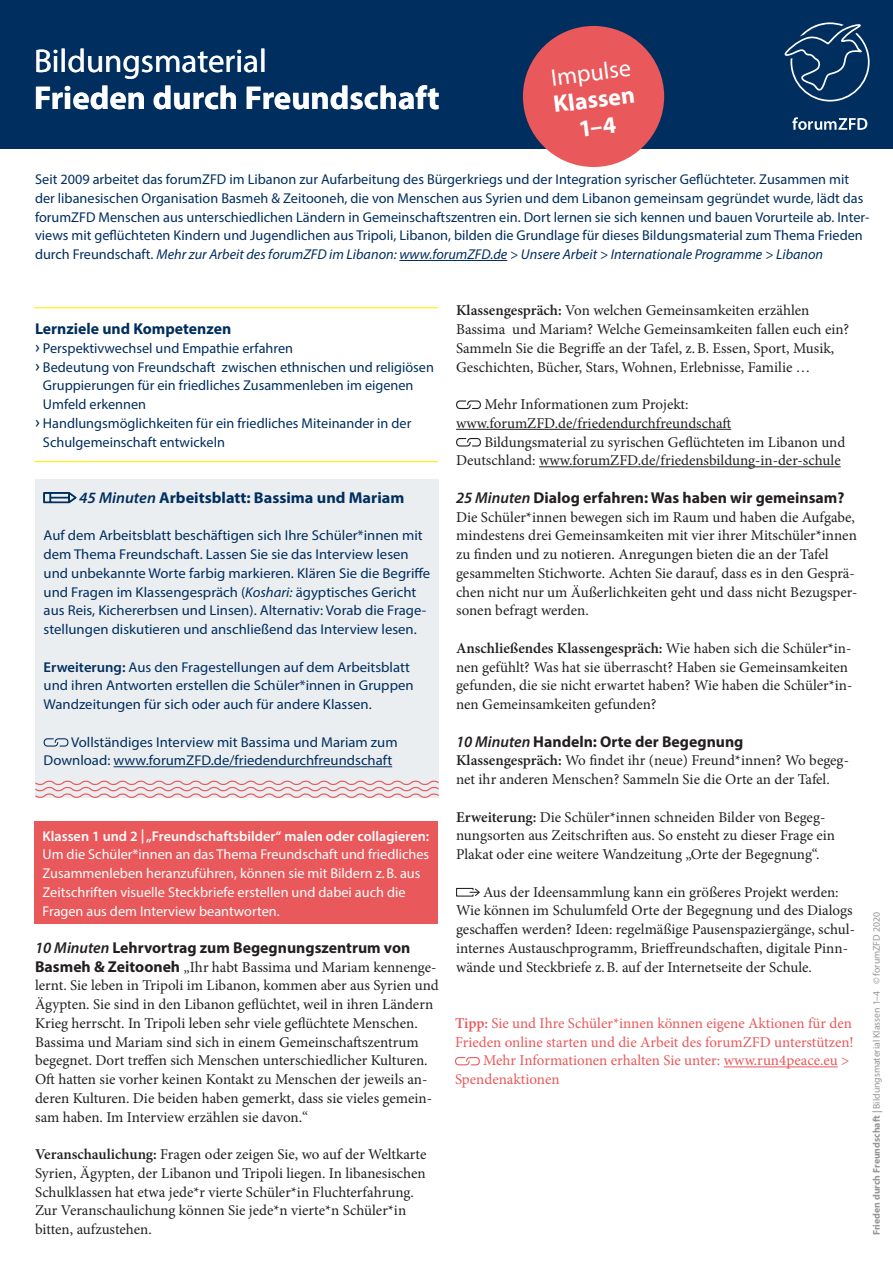
<style>
.page{position:relative;width:893px;height:1263px;background:#fff}
.page>*{position:absolute;margin:0;border:0;box-sizing:border-box;transform-origin:0 0}
.t1{font:700 33px "Myriad Pro";color:#fff}
.t2{font:33px "Myriad Pro";color:#fff}
.t3{font:700 24px/27px "Myriad Pro";color:#fff;text-align:center}
.t4{font:24px "Myriad Pro";color:#fff}
.t5{font:700 15.75px "Myriad Pro";color:#231f20}
.t6{font:700 15.75px "Myriad Pro";color:#002e5e}
.t7{font:15px/18.8px "Minion Pro";color:#231f20}
.t8{font:15px "Minion Pro";color:#e9585a}
.t9{font:14.25px/18.8px "Myriad Pro";color:#002e5e}
.t10{font:14.25px/18.8px "Myriad Pro";color:#fff}
.t11{font:600 14.25px "Myriad Pro";color:#fff}
.t12{font:9.75px "Myriad Pro";color:#939598}
.s1{font-style:italic}
.s2{font-family:"Fira Sans"}
.s3{font-weight:600;font-style:italic}
.s4{font-weight:600}
.s5{font-family:"Myriad Pro";font-weight:700;font-size:15.75px}
.s6{font-weight:700}
</style>
<div class="page">
<div style="left:0;top:0;width:893px;height:149px;background:#002e5e"></div>
<svg style="left:784px;top:22px;width:86px;height:80px"></svg>
<svg style="left:792px;top:117px;width:75px;height:13px"></svg>
<hr style="left:34px;top:307px;width:404px;height:1px;background:#fff101">
<hr style="left:456px;top:429px;width:275px;height:1px;background:#231f20">
<hr style="left:539px;top:466px;width:302px;height:1px;background:#231f20">
<svg style="left:456px;top:400px;width:25px;height:10px"></svg>
<svg style="left:456px;top:438px;width:25px;height:9px"></svg>
<svg style="left:456px;top:887px;width:24px;height:10px"></svg>
<div style="left:34px;top:821px;width:404px;height:103px;background:#e9585a"></div>
<div style="left:35px;top:479px;width:404px;height:319px;background:#ebeef0"></div>
<hr style="left:114px;top:766px;width:278px;height:1px;background:#002e5e">
<svg style="left:43px;top:492px;width:33px;height:12px"></svg>
<svg style="left:43px;top:738px;width:26px;height:9px"></svg>
<svg style="left:35px;top:780px;width:404px;height:18px"></svg>
<hr style="left:724px;top:1066px;width:114px;height:1px;background:#e9585a">
<svg style="left:455px;top:1057px;width:25px;height:9px"></svg>
<hr style="left:35px;top:461px;width:403px;height:1px;background:#fff101">
<div style="left:523px;top:26px;width:141px;height:141px;background:#e9585a;border-radius:50%"></div>
<hr style="left:399px;top:260px;width:108px;height:1px;background:#002e5e">
<h1 class="t2" style="left:34px;top:40px;width:234px">Bildungsmaterial</h1>
<h1 class="t1" style="left:34px;top:76px;width:407px">Frieden durch Freundschaft</h1>
<h2 class="t4" style="left:549px;top:63px;width:82px;rotate:-7deg">Impulse</h2>
<h2 class="t3" style="left:552px;top:90px;width:83px;rotate:-7deg">Klassen<br>1–4</h2>
<p class="t9" style="left:35px;top:170px;width:836px">Seit 2009 arbeitet das forumZFD im Libanon zur Aufarbeitung des Bürgerkriegs und der Integration syrischer Geflüchteter. Zusammen mit der libanesischen Organisation Basmeh &amp; Zeitooneh, die von Menschen aus Syrien und dem Libanon gemeinsam gegründet wurde, lädt das forumZFD Menschen aus unterschiedlichen Ländern in Gemeinschaftszentren ein. Dort lernen sie sich kennen und bauen Vorurteile ab. Inter&shy;views mit geflüchteten Kindern und Jugendlichen aus Tripoli, Libanon, bilden die Grundlage für dieses Bildungsmaterial zum Thema Frieden durch Freundschaft. <span class="s1">Mehr zur Arbeit des forumZFD im Libanon: www.forumZFD.de &gt; Unsere Arbeit &gt; Internationale Programme &gt; Libanon</span></p>
<p class="t6" style="left:35px;top:318px;width:198px">Lernziele und Kompetenzen</p>
<p class="t9" style="left:35px;top:338px;width:259px"><span class="s2">›</span> Perspektivwechsel und Empathie erfahren</p>
<p class="t9" style="left:35px;top:357px;width:400px"><span class="s2">›</span> Bedeutung von Freundschaft zwischen ethnischen und religiösen</p>
<p class="t9" style="left:43px;top:376px;width:372px">Gruppierungen für ein friedliches Zusammenleben im eigenen</p>
<p class="t9" style="left:43px;top:395px;width:105px">Umfeld erkennen</p>
<p class="t9" style="left:35px;top:413px;width:378px"><span class="s2">›</span> Handlungsmöglichkeiten für ein friedliches Miteinander in der</p>
<p class="t9" style="left:43px;top:432px;width:183px">Schulgemeinschaft entwickeln</p>
<p class="t6" style="left:79px;top:487px;width:327px"><span class="s3">45 Minuten</span> Arbeitsblatt: Bassima und Mariam</p>
<p class="t9" style="left:44px;top:526px;width:388px">Auf dem Arbeitsblatt beschäftigen sich Ihre Schüler*innen mit dem Thema Freundschaft. Lassen Sie sie das Interview lesen und unbekannte Worte farbig markieren. Klären Sie die Begriffe und Fragen im Klassengespräch (<span class="s1">Koshari:</span> ägyptisches Gericht aus Reis, Kichererbsen und Linsen). Alternativ: Vorab die Frage&shy;stellungen diskutieren und anschließend das Interview lesen.</p>
<p class="t9" style="left:44px;top:657px;width:371px"><span class="s4">Erweiterung:</span> Aus den Fragestellungen auf dem Arbeitsblatt und ihren Antworten erstellen die Schüler*innen in Gruppen<br>Wandzeitungen für sich oder auch für andere Klassen.</p>
<p class="t9" style="left:44px;top:732px;width:356px;text-indent:27px">Vollständiges Interview mit Bassima und Mariam zum<br>Download: www.forumZFD.de/friedendurchfreundschaft</p>
<p class="t11" style="left:43px;top:827px;width:388px">Klassen 1 und 2 | „Freundschaftsbilder“ malen oder collagieren:</p>
<p class="t10" style="left:43px;top:845px;width:388px">Um die Schüler*innen an das Thema Freundschaft und friedliches Zusammenleben heranzuführen, können sie mit Bildern z.B. aus Zeitschriften visuelle Steckbriefe erstellen und dabei auch die Fragen aus dem Interview beantworten.</p>
<p class="t5" style="left:35px;top:937px;width:377px"><span class="s3">10 Minuten</span> Lehrvortrag zum Begegnungszentrum von</p>
<p class="t7" style="left:35px;top:957px;width:405px"><span class="s5">Basmeh &amp; Zeitooneh</span> „Ihr habt Bassima und Mariam kennenge&shy;lernt. Sie leben in Tripoli im Libanon, kommen aber aus Syrien und Ägypten. Sie sind in den Libanon geflüchtet, weil in ihren Ländern Krieg herrscht. In Tripoli leben sehr viele geflüchtete Menschen.<br>Bassima und Mariam sind sich in einem Gemeinschaftszentrum begegnet. Dort treffen sich Menschen unterschiedlicher Kulturen.<br>Oft hatten sie vorher keinen Kontakt zu Menschen der jeweils an&shy;deren Kulturen. Die beiden haben gemerkt, dass sie vieles gemein&shy;sam haben. Im Interview erzählen sie davon.“</p>
<p class="t7" style="left:35px;top:1145px;width:393px"><span class="s4">Veranschaulichung:</span> Fragen oder zeigen Sie, wo auf der Weltkarte Syrien, Ägypten, der Libanon und Tripoli liegen. In libanesischen Schulklassen hat etwa jede*r vierte Schüler*in Fluchterfahrung.<br>Zur Veranschaulichung können Sie jede*n vierte*n Schüler*in bitten, aufzustehen.</p>
<p class="t7" style="left:456px;top:301px;width:395px"><span class="s4">Klassengespräch:</span> Von welchen Gemeinsamkeiten erzählen Bassima und Mariam? Welche Gemeinsamkeiten fallen euch ein?<br>Sammeln Sie die Begriffe an der Tafel, z.B. Essen, Sport, Musik, Geschichten, Bücher, Stars, Wohnen, Erlebnisse, Familie …</p>
<p class="t7" style="left:484px;top:395px;width:206px">Mehr Informationen zum Projekt:</p>
<p class="t7" style="left:456px;top:414px;width:277px">www.forumZFD.de/friedendurchfreundschaft</p>
<p class="t7" style="left:484px;top:432px;width:362px">Bildungsmaterial zu syrischen Geflüchteten im Libanon und</p>
<p class="t7" style="left:456px;top:451px;width:386px">Deutschland: www.forumZFD.de/friedensbildung-in-der-schule</p>
<p class="t5" style="left:456px;top:487px;width:390px"><span class="s3">25 Minuten</span> Dialog erfahren: Was haben wir gemeinsam?</p>
<p class="t7" style="left:456px;top:507px;width:403px">Die Schüler*innen bewegen sich im Raum und haben die Aufgabe, mindestens drei Gemeinsamkeiten mit vier ihrer Mitschüler*innen zu finden und zu notieren. Anregungen bieten die an der Tafel gesammelten Stichworte. Achten Sie darauf, dass es in den Gesprä&shy;chen nicht nur um Äußerlichkeiten geht und dass nicht Bezugsper&shy;sonen befragt werden.</p>
<p class="t7" style="left:456px;top:639px;width:398px"><span class="s4">Anschließendes Klassengespräch:</span> Wie haben sich die Schüler*in&shy;nen gefühlt? Was hat sie überrascht? Haben sie Gemeinsamkeiten gefunden, die sie nicht erwartet haben? Wie haben die Schüler*in&shy;nen Gemeinsamkeiten gefunden?</p>
<p class="t5" style="left:456px;top:731px;width:289px"><span class="s3">10 Minuten</span> Handeln: Orte der Begegnung</p>
<p class="t7" style="left:456px;top:751px;width:394px"><span class="s4">Klassengespräch:</span> Wo findet ihr (neue) Freund*innen? Wo begeg&shy;net ihr anderen Menschen? Sammeln Sie die Orte an der Tafel.</p>
<p class="t7" style="left:456px;top:807px;width:380px"><span class="s4">Erweiterung:</span> Die Schüler*innen schneiden Bilder von Begeg&shy;nungsorten aus Zeitschriften aus. So ensteht zu dieser Frage ein<br>Plakat oder eine weitere Wandzeitung „Orte der Begegnung“.</p>
<p class="t7" style="left:456px;top:882px;width:401px;text-indent:27px">Aus der Ideensammlung kann ein größeres Projekt werden:<br>Wie können im Schulumfeld Orte der Begegnung und des Dialogs geschaffen werden? Ideen: regelmäßige Pausenspaziergänge, schul&shy;internes Austauschprogramm, Brieffreundschaften, digitale Pinn&shy;wände und Steckbriefe z.B. auf der Internetseite der Schule.</p>
<p class="t8" style="left:455px;top:1013px;width:398px"><span class="s4">Tipp:</span> Sie und Ihre Schüler*innen können eigene Aktionen für den</p>
<p class="t8" style="left:455px;top:1032px;width:400px">Frieden online starten und die Arbeit des forumZFD unterstützen!</p>
<p class="t8" style="left:483px;top:1050px;width:368px">Mehr Informationen erhalten Sie unter: www.run4peace.eu &gt;</p>
<p class="t8" style="left:455px;top:1069px;width:106px">Spendenaktionen</p>
<p class="t12" style="left:870px;top:1235px;width:324px;rotate:-90deg"><span class="s6">Frieden durch Freundschaft</span> <span class="s4">|</span> Bildungsmaterial Klassen 1–4 © forumZFD 2020</p>
</div>
